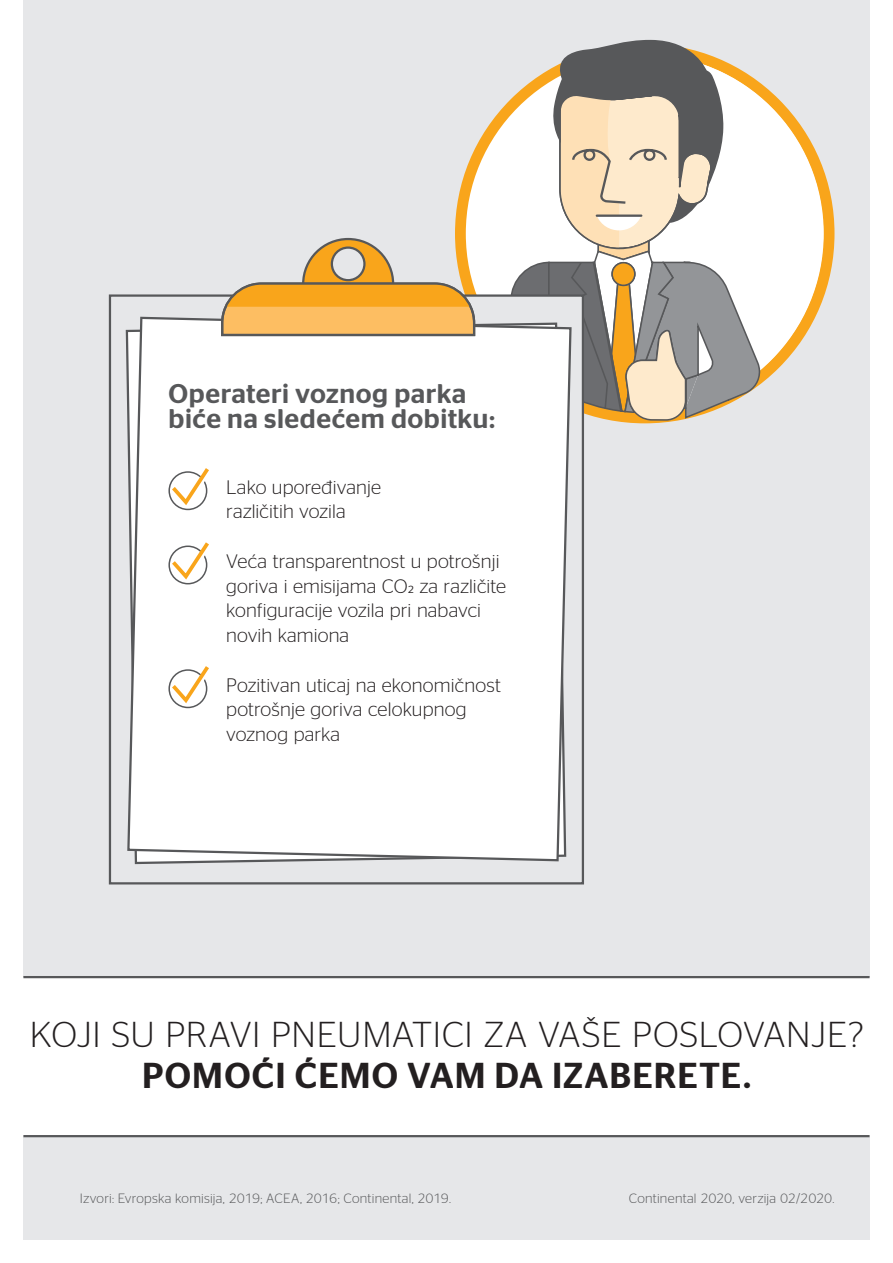
<style>
.page{position:relative;width:893px;height:1263px;background:#fff}
.page>*{position:absolute;margin:0;border:0;box-sizing:border-box;transform-origin:0 0}
.Frame-Text_VERSAL_24{font:300 36px "Continental Stag Sans";letter-spacing:.02em;color:#231f20}
.Frame-Text_VERSAL_24-2{font:500 36px "Continental Stag Sans";letter-spacing:.03em;color:#231f20}
.Copy{font:500 27px/24.8px "Continental Stag Sans";letter-spacing:.02em;color:#57585a}
.Copy-2{font:300 19.5px/24.8px "Continental Stag Sans";letter-spacing:.005em;color:#231f20}
.Grafiken_9_11pt{font:300 13.5px "Continental Stag Sans";letter-spacing:.015em;color:#57585a}
</style>
<div class="page">
<div style="left:23px;top:0;width:847px;height:1239px;background:#e6e7e9"></div>
<svg style="left:455px;top:100px;width:379px;height:323px"></svg>
<svg style="left:760px;top:83px;width:63px;height:288px;fill:#fff"></svg>
<svg style="left:510px;top:39px;width:250px;height:382px;background:#c9c0b2"></svg>
<div style="left:109px;top:294px;width:475px;height:590px;background:#e6e7e9;border:2px solid #57585a"></div>
<div style="left:126px;top:316px;width:446px;height:546px;background:#fff"></div>
<svg style="left:220px;top:237px;width:256px;height:100px"></svg>
<div style="left:168px;top:471px;width:39px;height:39px;border:2px solid #57585a;border-radius:50%"></div>
<svg style="left:168px;top:464px;width:47px;height:45px;background:#f1e9db"></svg>
<svg style="left:168px;top:538px;width:47px;height:46px;background:#f1e9db"></svg>
<div style="left:168px;top:669px;width:39px;height:39px;border:2px solid #57585a;border-radius:50%"></div>
<svg style="left:168px;top:662px;width:47px;height:45px;background:#f1e9db"></svg>
<div style="left:0;top:977px;width:893px;height:159px;background:#fff"></div>
<hr style="left:23px;top:976px;width:847px;height:2px;background:#57585a">
<hr style="left:23px;top:1135px;width:847px;height:2px;background:#57585a">
<p class="Copy" style="left:169px;top:381px;width:328px">Operateri voznog parka biće na sledećem dobitku:</p>
<p class="Copy-2" style="left:226px;top:474px;width:157px">Lako upoređivanje različitih vozila</p>
<p class="Copy-2" style="left:226px;top:548px;width:281px">Veća transparentnost u potrošnji goriva i emisijama CO2 za različite konfiguracije vozila pri nabavci novih kamiona</p>
<p class="Copy-2" style="left:226px;top:672px;width:276px">Pozitivan uticaj na ekonomičnost potrošnje goriva celokupnog voznog parka</p>
<p class="Frame-Text_VERSAL_24" style="left:30px;top:1014px;width:835px">KOJI SU PRAVI PNEUMATICI ZA VAŠE POSLOVANJE?</p>
<p class="Frame-Text_VERSAL_24-2" style="left:142px;top:1054px;width:611px">POMOĆI ĆEMO VAM DA IZABERETE.</p>
<p class="Grafiken_9_11pt" style="left:80px;top:1191px;width:373px">Izvori: Evropska komisija, 2019; ACEA, 2016; Continental, 2019.</p>
<p class="Grafiken_9_11pt" style="left:629px;top:1191px;width:207px">Continental 2020, verzija 02/2020.</p>
</div>
